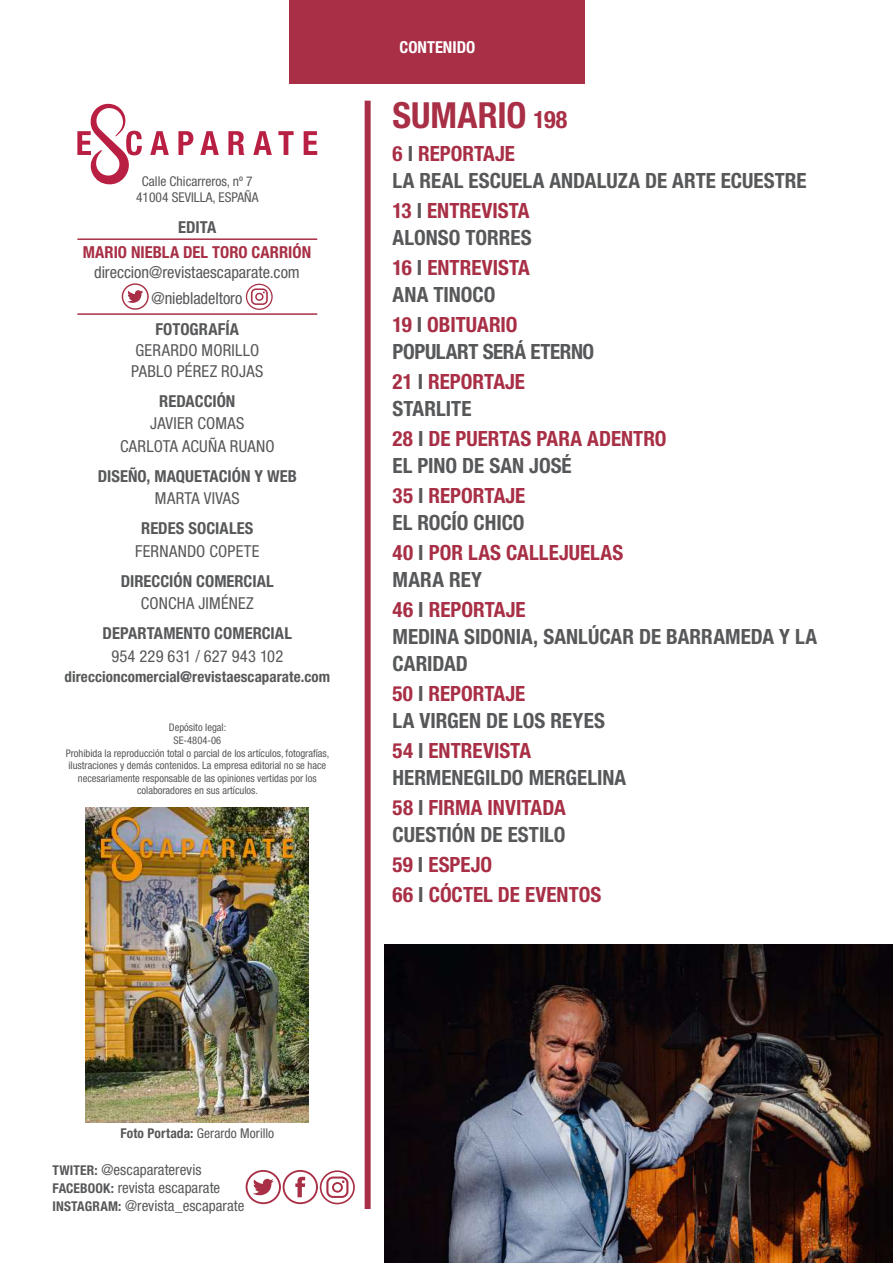
<style>
.page{position:relative;width:893px;height:1263px;background:#fff}
.page>*{position:absolute;margin:0;border:0;box-sizing:border-box;transform-origin:0 0}
.t1{font:700 condensed 36px "Helvetica Neue LT Std";color:#a82f45}
.t2{font:700 condensed 21px/27px "Helvetica Neue LT Std";color:#57585a}
.t3{font:700 condensed 21px/27px "Helvetica Neue LT Std";color:#a82f45}
.t4{font:condensed 16.5px/25.8px "Helvetica Neue LT Std";letter-spacing:.01em;color:#57585a;text-align:center}
.t5{font:700 condensed 16.5px "Helvetica Neue LT Std";letter-spacing:.005em;color:#57585a}
.t6{font:700 condensed 16.5px "Helvetica Neue LT Std";color:#a82f45}
.t7{font:700 condensed 16.5px "Helvetica Neue LT Std";color:#fff}
.t8{font:condensed 15px/18px "Helvetica Neue LT Std";letter-spacing:.005em;color:#57585a}
.t9{font:700 condensed 15px "Helvetica Neue LT Std";letter-spacing:.005em;color:#57585a}
.t10{font:condensed 13.5px/16.2px "Helvetica Neue LT Std";color:#57585a;text-align:center}
.t11{font:condensed 10.5px/12.6px "Helvetica Neue LT Std";color:#57585a;text-align:center}
.s1{font-size:24px}
.s2{color:#a82f45}
.s3{color:#57585a}
.s4{font-weight:700}
.s5{font-weight:700;font-size:13.5px}
</style>
<div class="page">
<div style="left:290px;top:0;width:295px;height:83px;background:#a82f45"></div>
<div style="left:365px;top:101px;width:6px;height:1108px;background:#a82f45"></div>
<hr style="left:77px;top:238px;width:240px;height:2px;background:#a82f45">
<hr style="left:77px;top:313px;width:240px;height:2px;background:#a82f45">
<svg style="left:122px;top:283px;width:27px;height:27px"></svg>
<svg style="left:246px;top:284px;width:27px;height:26px"></svg>
<img style="left:86px;top:808px;width:223px;height:314px">
<svg style="left:246px;top:1170px;width:109px;height:34px"></svg>
<svg style="left:150px;top:131px;width:19px;height:24px"></svg>
<svg style="left:178px;top:131px;width:15px;height:24px"></svg>
<svg style="left:200px;top:131px;width:19px;height:24px"></svg>
<svg style="left:228px;top:131px;width:17px;height:24px"></svg>
<svg style="left:253px;top:131px;width:19px;height:24px"></svg>
<svg style="left:278px;top:131px;width:16px;height:24px"></svg>
<svg style="left:304px;top:131px;width:13px;height:24px"></svg>
<svg style="left:77px;top:104px;width:65px;height:81px"></svg>
<img style="left:385px;top:944px;width:508px;height:319px">
<p class="t10" style="left:136px;top:173px;width:124px">Calle Chicarreros, nº 7<br>41004 SEVILLA, ESPAÑA</p>
<p class="t5" style="left:178px;top:217px;width:39px">EDITA</p>
<p class="t6" style="left:83px;top:242px;width:230px">MARIO NIEBLA DEL TORO CARRIÓN</p>
<p class="t4" style="left:94px;top:259px;width:207px">direccion@revistaescaparate.com @niebladeltoro</p>
<p class="t5" style="left:155px;top:319px;width:85px">FOTOGRAFÍA</p>
<p class="t4" style="left:131px;top:339px;width:134px;line-height:21px;text-align:left">GERARDO MORILLO<br>PABLO PÉREZ ROJAS</p>
<p class="t5" style="left:159px;top:391px;width:78px">REDACCIÓN</p>
<p class="t4" style="left:120px;top:412px;width:156px;line-height:22.5px">JAVIER COMAS<br>CARLOTA ACUÑA RUANO</p>
<p class="t5" style="left:98px;top:466px;width:201px">DISEÑO, MAQUETACIÓN Y WEB</p>
<p class="t4" style="left:155px;top:486px;width:86px">MARTA VIVAS</p>
<p class="t5" style="left:141px;top:519px;width:114px">REDES SOCIALES</p>
<p class="t4" style="left:135px;top:538px;width:126px">FERNANDO COPETE</p>
<p class="t5" style="left:121px;top:571px;width:155px">DIRECCIÓN COMERCIAL</p>
<p class="t4" style="left:141px;top:591px;width:115px">CONCHA JIMÉNEZ</p>
<p class="t5" style="left:103px;top:624px;width:191px">DEPARTAMENTO COMERCIAL</p>
<p class="t4" style="left:111px;top:643px;width:173px">954 229 631 / 627 943 102</p>
<p class="t9" style="left:65px;top:667px;width:267px">direccioncomercial@revistaescaparate.com</p>
<p class="t11" style="left:66px;top:721px;width:265px">Depósito legal:<br>SE-4804-06<br>Prohibida la reproducción total o parcial de los artículos, fotografías, ilustraciones y demás contenidos. La empresa editorial no se hace necesariamente responsable de las opiniones vertidas por los colaboradores en sus artículos.</p>
<p class="t7" style="left:400px;top:37px;width:77px">CONTENIDO</p>
<h1 class="t1" style="left:393px;top:94px;width:176px">SUMARIO <span class="s1">198</span></h1>
<p class="t2" style="left:393px;top:140px;width:416px"><span class="s2">6</span> I <span class="s2">REPORTAJE<br></span>LA REAL ESCUELA ANDALUZA DE ARTE ECUESTRE</p>
<p class="t2" style="left:393px;top:197px;width:141px"><span class="s2">13</span> I <span class="s2">ENTREVISTA<br></span>ALONSO TORRES</p>
<p class="t3" style="left:393px;top:254px;width:139px">16 <span class="s3">I</span> ENTREVISTA<br><span class="s3">ANA TINOCO</span></p>
<p class="t2" style="left:393px;top:311px;width:203px"><span class="s2">19</span> I <span class="s2">OBITUARIO<br></span>POPULART SERÁ ETERNO</p>
<p class="t3" style="left:393px;top:368px;width:134px">21 <span class="s3">I</span> REPORTAJE<br><span class="s3">STARLITE</span></p>
<p class="t3" style="left:393px;top:425px;width:275px">28 <span class="s3">I</span> DE PUERTAS PARA ADENTRO<br><span class="s3">EL PINO DE SAN JOSÉ</span></p>
<p class="t2" style="left:393px;top:482px;width:134px"><span class="s2">35</span> I <span class="s2">REPORTAJE<br></span>EL ROCÍO CHICO</p>
<p class="t3" style="left:393px;top:539px;width:232px">40 <span class="s3">I</span> POR LAS CALLEJUELAS<br><span class="s3">MARA REY</span></p>
<p class="t2" style="left:393px;top:596px;width:426px"><span class="s2">46</span> I <span class="s2">REPORTAJE<br></span>MEDINA SIDONIA, SANLÚCAR DE BARRAMEDA Y LA<br>CARIDAD</p>
<p class="t2" style="left:393px;top:680px;width:214px"><span class="s2">50</span> I <span class="s2">REPORTAJE<br></span>LA VIRGEN DE LOS REYES</p>
<p class="t2" style="left:393px;top:737px;width:235px"><span class="s2">54</span> I <span class="s2">ENTREVISTA<br></span>HERMENEGILDO MERGELINA</p>
<p class="t2" style="left:393px;top:794px;width:175px"><span class="s2">58</span> I <span class="s2">FIRMA INVITADA<br></span>CUESTIÓN DE ESTILO</p>
<p class="t3" style="left:393px;top:850px;width:210px;line-height:30px">59 <span class="s3">I</span> ESPEJO<br>66 <span class="s3">I</span> CÓCTEL DE EVENTOS</p>
<p class="t10" style="left:120px;top:1125px;width:155px"><span class="s4">Foto Portada:</span> Gerardo Morillo</p>
<p class="t8" style="left:53px;top:1160px;width:193px"><span class="s5">TWITER:</span> @escaparaterevis<br><span class="s5">FACEBOOK:</span> revista escaparate<br><span class="s5">INSTAGRAM:</span> @revista_escaparate</p>
</div>
